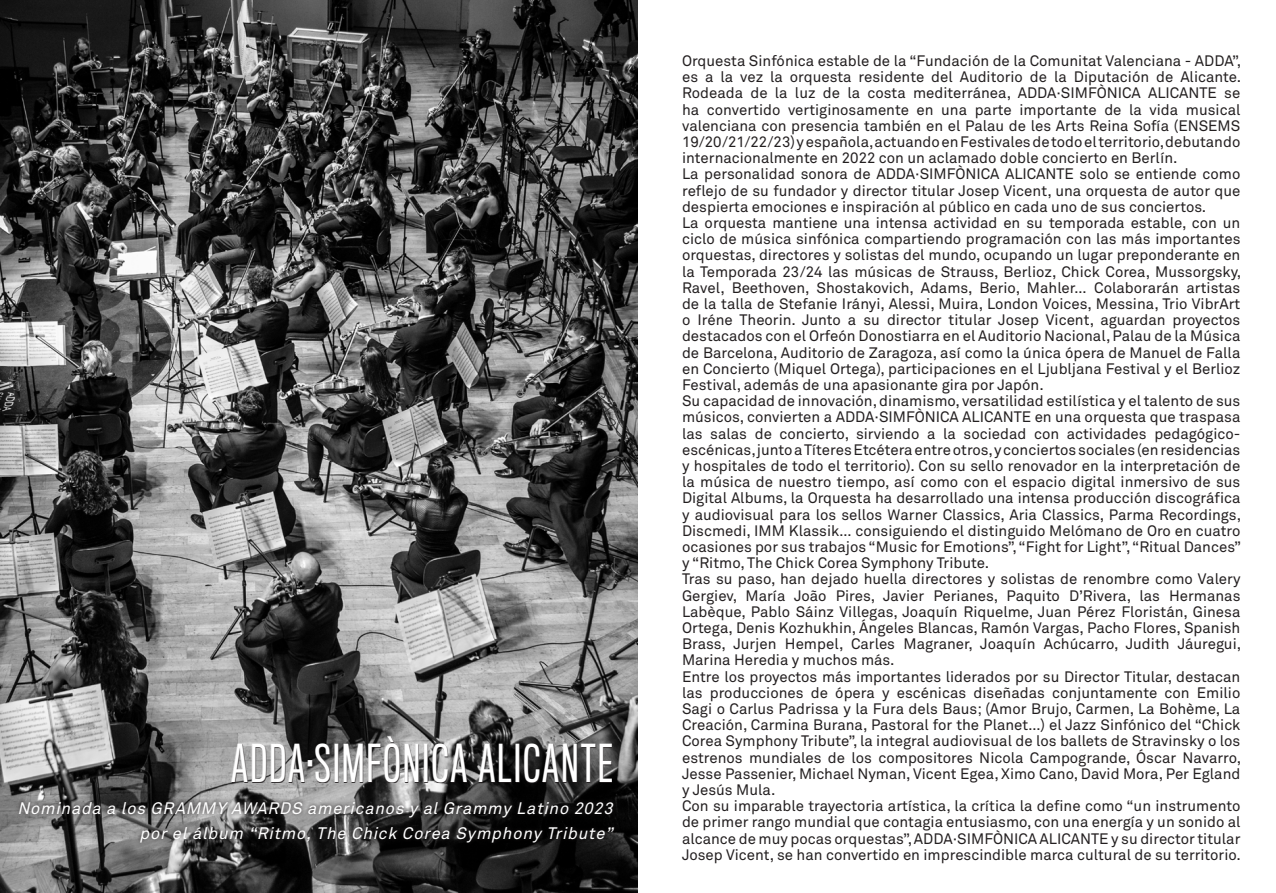
<style>
.page{position:relative;width:1276px;height:893px;background:#fff}
.page>*{position:absolute;margin:0;border:0;box-sizing:border-box;transform-origin:0 0}
.t1{font:48px "Titling Gothic FB Comp";letter-spacing:.045em;color:#fff}
.t2{font:italic 16.5px/25px "Akkurat VR";color:#fff;text-align:right}
.t3{font:15px/16.2px "Akkurat VR";color:#231f20;text-align:justify}
</style>
<div class="page">
<img style="left:0;top:0;width:638px;height:893px">
<div style="left:232px;top:737px;width:380px;height:46px;background:#231f20;opacity:.91"></div>
<div style="left:15px;top:798px;width:604px;height:49px;background:#231f20;opacity:.89"></div>
<p class="t1" style="left:231px;top:736px;width:382px">ADDA·SIMFÒNICA ALICANTE</p>
<p class="t2" style="left:17px;top:795px;width:601px">Nominada a los GRAMMY AWARDS americanos y al Grammy Latino 2023 por el álbum “Ritmo, The Chick Corea Symphony Tribute”</p>
<p class="t3" style="left:682px;top:53px;width:561px">Orquesta Sinfónica estable de la “Fundación de la Comunitat Valenciana - ADDA”, es a la vez la orquesta residente del Auditorio de la Diputación de Alicante.<br>Rodeada de la luz de la costa mediterránea, ADDA·SIMFÒNICA ALICANTE se ha convertido vertiginosamente en una parte importante de la vida musical valenciana con presencia también en el Palau de les Arts Reina Sofía (ENSEMS 19/20/21/22/23) y española, actuando en Festivales de todo el territorio, debutando internacionalmente en 2022 con un aclamado doble concierto en Berlín.</p>
<p class="t3" style="left:682px;top:166px;width:560px">La personalidad sonora de ADDA·SIMFÒNICA ALICANTE solo se entiende como reflejo de su fundador y director titular Josep Vicent, una orquesta de autor que despierta emociones e inspiración al público en cada uno de sus conciertos.</p>
<p class="t3" style="left:682px;top:215px;width:560px">La orquesta mantiene una intensa actividad en su temporada estable, con un ciclo de música sinfónica compartiendo programación con las más importantes orquestas, directores y solistas del mundo, ocupando un lugar preponderante en la Temporada 23/24 las músicas de Strauss, Berlioz, Chick Corea, Mussorgsky, Ravel, Beethoven, Shostakovich, Adams, Berio, Mahler… Colaborarán artistas de la talla de Stefanie Irányi, Alessi, Muira, London Voices, Messina, Trio VibrArt o Iréne Theorin. Junto a su director titular Josep Vicent, aguardan proyectos destacados con el Orfeón Donostiarra en el Auditorio Nacional, Palau de la Música de Barcelona, Auditorio de Zaragoza, así como la única ópera de Manuel de Falla en Concierto (Miquel Ortega), participaciones en el Ljubljana Festival y el Berlioz Festival, además de una apasionante gira por Japón.</p>
<p class="t3" style="left:682px;top:393px;width:560px">Su capacidad de innovación, dinamismo, versatilidad estilística y el talento de sus músicos, convierten a ADDA·SIMFÒNICA ALICANTE en una orquesta que traspasa las salas de concierto, sirviendo a la sociedad con actividades pedagógico&shy;escénicas, junto a Títeres Etcétera entre otros, y conciertos sociales (en residencias y hospitales de todo el territorio). Con su sello renovador en la interpretación de la música de nuestro tiempo, así como con el espacio digital inmersivo de sus Digital Albums, la Orquesta ha desarrollado una intensa producción discográfica y audiovisual para los sellos Warner Classics, Aria Classics, Parma Recordings, Discmedi, IMM Klassik… consiguiendo el distinguido Melómano de Oro en cuatro ocasiones por sus trabajos “Music for Emotions”, “Fight for Light”, “Ritual Dances” y “Ritmo, The Chick Corea Symphony Tribute.</p>
<p class="t3" style="left:682px;top:571px;width:560px">Tras su paso, han dejado huella directores y solistas de renombre como Valery Gergiev, María João Pires, Javier Perianes, Paquito D’Rivera, las Hermanas Labèque, Pablo Sáinz Villegas, Joaquín Riquelme, Juan Pérez Floristán, Ginesa Ortega, Denis Kozhukhin, Ángeles Blancas, Ramón Vargas, Pacho Flores, Spanish Brass, Jurjen Hempel, Carles Magraner, Joaquín Achúcarro, Judith Jáuregui, Marina Heredia y muchos más.</p>
<p class="t3" style="left:682px;top:668px;width:560px">Entre los proyectos más importantes liderados por su Director Titular, destacan las producciones de ópera y escénicas diseñadas conjuntamente con Emilio Sagi o Carlus Padrissa y la Fura dels Baus; (Amor Brujo, Carmen, La Bohème, La Creación, Carmina Burana, Pastoral for the Planet…) el Jazz Sinfónico del “Chick Corea Symphony Tribute”, la integral audiovisual de los ballets de Stravinsky o los estrenos mundiales de los compositores Nicola Campogrande, Óscar Navarro, Jesse Passenier, Michael Nyman, Vicent Egea, Ximo Cano, David Mora, Per Egland y Jesús Mula.</p>
<p class="t3" style="left:682px;top:798px;width:560px">Con su imparable trayectoria artística, la crítica la define como “un instrumento de primer rango mundial que contagia entusiasmo, con una energía y un sonido al alcance de muy pocas orquestas”, ADDA·SIMFÒNICA ALICANTE y su director titular Josep Vicent, se han convertido en imprescindible marca cultural de su territorio.</p>
</div>
